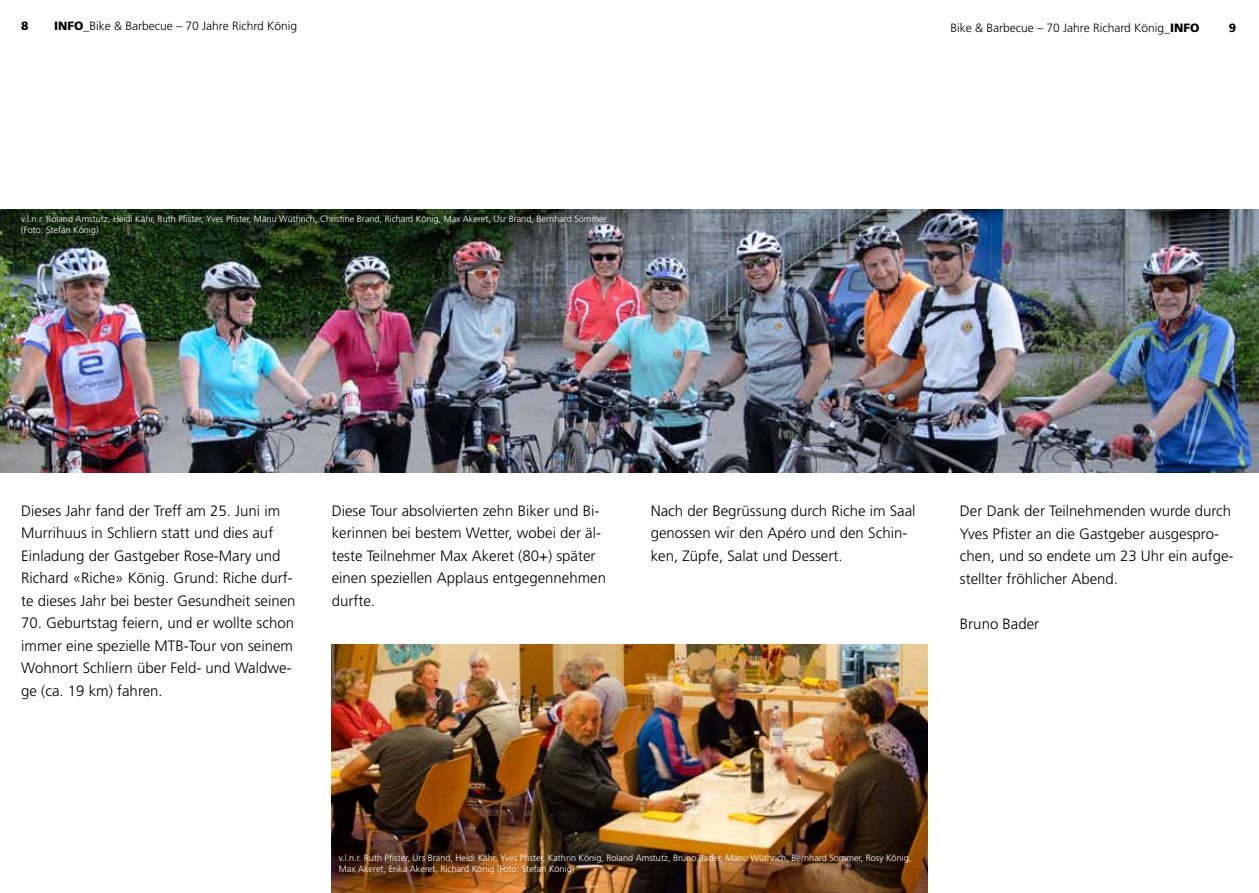
<style>
.page{position:relative;width:1259px;height:893px;background:#fff}
.page>*{position:absolute;margin:0;border:0;box-sizing:border-box;transform-origin:0 0}
.t1{font:300 15px/22.5px "Frutiger LT Std";color:#000}
.t2{font:300 12px "Frutiger LT Std";color:#000}
.t3{font:900 12px "Frutiger LT Std";color:#000}
.t4{font:300 9.15px/10.9px "Frutiger LT Std";color:#fff}
.s1{font-weight:900}
.s2{font-size:9px}
</style>
<div class="page">
<img style="left:332px;top:645px;width:595px;height:248px">
<img style="left:0;top:210px;width:1259px;height:262px">
<p class="t3" style="left:21px;top:18px;width:9px">8</p>
<p class="t2" style="left:54px;top:19px;width:244px"><span class="s1">INFO</span>_Bike &amp; Barbecue – 70 Jahre Richrd König</p>
<p class="t4" style="left:21px;top:213px;width:587px"><span class="s2">v.l.n.r.</span> Roland Amstutz, Heidi Kähr, Ruth Pfister, Yves Pfister, Mänu Wüthrich, Christine Brand, Richard König, Max Akeret, Usr Brand, Bernhard Sommer (Foto: Stefan König)</p>
<p class="t2" style="left:950px;top:21px;width:250px">Bike &amp; Barbecue – 70 Jahre Richard König_<span class="s1">INFO</span></p>
<p class="t3" style="left:1229px;top:20px;width:9px">9</p>
<p class="t1" style="left:21px;top:500px;width:276px">Dieses Jahr fand der Treff am 25. Juni im Murrihuus in Schliern statt und dies auf Einladung der Gastgeber Rose-Mary und Richard «Riche» König. Grund: Riche durf&shy;te dieses Jahr bei bester Gesundheit seinen</p>
<p class="t1" style="left:21px;top:612px;width:274px">70. Geburtstag feiern, und er wollte schon immer eine spezielle MTB-Tour von seinem Wohnort Schliern über Feld- und Waldwe&shy;ge (ca. 19 km) fahren.</p>
<p class="t1" style="left:332px;top:500px;width:276px">Diese Tour absolvierten zehn Biker und Bi&shy;kerinnen bei bestem Wetter, wobei der äl&shy;teste Teilnehmer Max Akeret (80+) später einen speziellen Applaus entgegennehmen durfte.</p>
<p class="t1" style="left:651px;top:500px;width:266px">Nach der Begrüssung durch Riche im Saal genossen wir den Apéro und den Schin&shy;ken, Züpfe, Salat und Dessert.</p>
<p class="t1" style="left:960px;top:500px;width:275px">Der Dank der Teilnehmenden wurde durch Yves Pfister an die Gastgeber ausgespro&shy;chen, und so endete um 23 Uhr ein aufge&shy;stellter fröhlicher Abend.</p>
<p class="t1" style="left:960px;top:612px;width:81px">Bruno Bader</p>
<p class="t4" style="left:339px;top:852px;width:574px"><span class="s2">v.l.n.r.</span> Ruth Pfister, Urs Brand, Heidi Kähr, Yves Pfister, Kathrin König, Roland Amstutz, Bruno Bader, Mänu Wüthrich, Bernhard Sommer, Rosy König,<br>Max Akeret, Erika Akeret, Richard König (Foto: Stefan König)</p>
</div>
